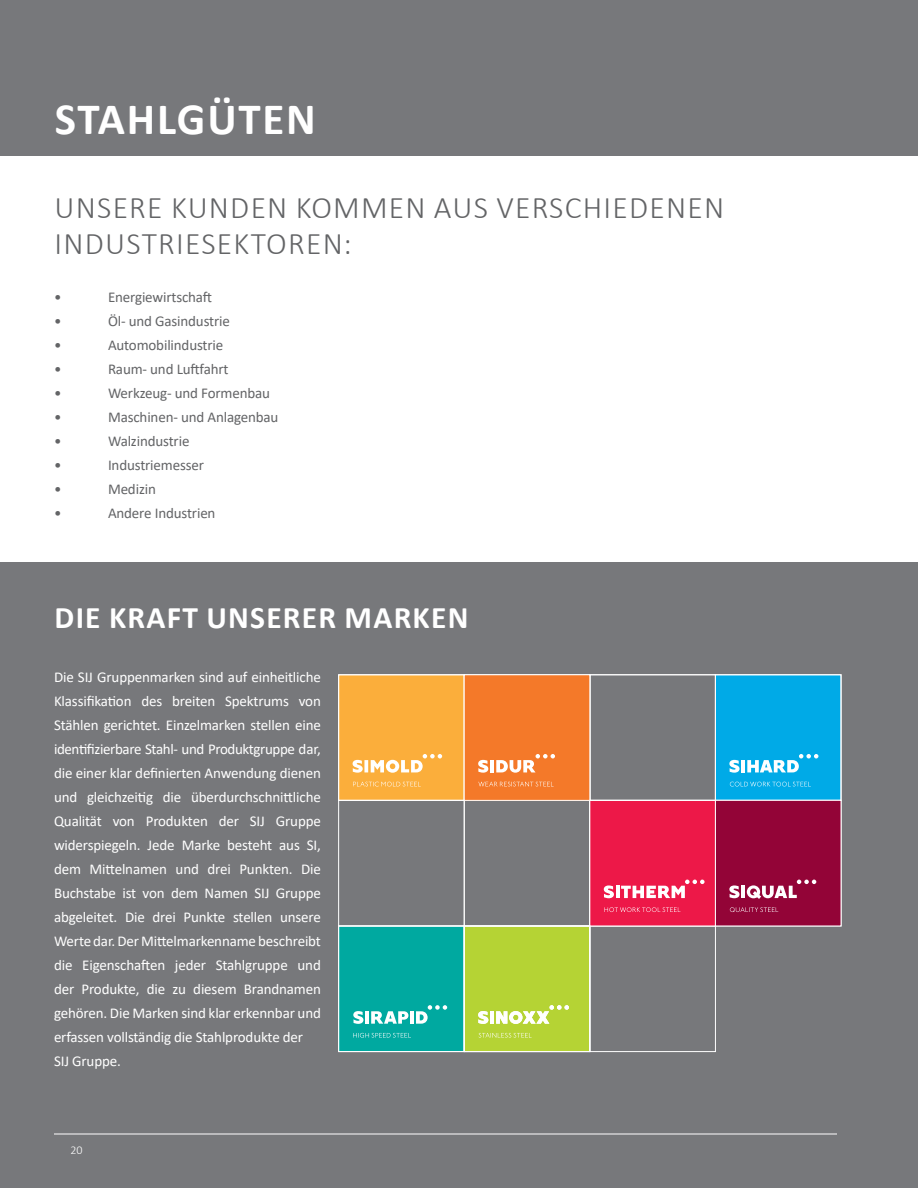
<style>
.page{position:relative;width:918px;height:1188px;background:#fff}
.page>*{position:absolute;margin:0;border:0;box-sizing:border-box;transform-origin:0 0}
.t1{font:700 45px "Calibri";letter-spacing:.04em;color:#fff}
.t2{font:300 31.5px/36px "Calibri";letter-spacing:.04em;color:#636466}
.t3{font:700 31.5px "Calibri";letter-spacing:.04em;color:#fff}
.t4{font:15px/24px "Calibri";letter-spacing:-.01em;color:#fff}
.t5{font:15px "Calibri";letter-spacing:-.01em;color:#636466}
.t6{font:300 12px "Calibri";color:#fff}
</style>
<div class="page">
<div style="left:0;top:562px;width:918px;height:626px;background:#77787b"></div>
<div style="left:0;top:0;width:918px;height:155px;background:#77787b"></div>
<div style="left:339px;top:675px;width:125px;height:125px;background:#fbae3b"></div>
<svg style="left:353px;top:754px;width:89px;height:19px"></svg>
<svg style="left:353px;top:782px;width:66px;height:4px"></svg>
<div style="left:715px;top:675px;width:126px;height:125px;background:#00aae7"></div>
<svg style="left:729px;top:760px;width:11px;height:13px"></svg>
<hr style="left:741px;top:760px;width:4px;height:12px;background:#fff">
<svg style="left:747px;top:754px;width:71px;height:18px"></svg>
<svg style="left:730px;top:782px;width:79px;height:4px"></svg>
<div style="left:339px;top:926px;width:125px;height:126px;background:#00a9a0"></div>
<svg style="left:353px;top:1011px;width:10px;height:13px"></svg>
<hr style="left:365px;top:1011px;width:4px;height:13px;background:#fff">
<svg style="left:371px;top:1011px;width:37px;height:13px"></svg>
<hr style="left:410px;top:1011px;width:4px;height:13px;background:#fff">
<svg style="left:416px;top:1005px;width:31px;height:19px"></svg>
<svg style="left:353px;top:1033px;width:58px;height:5px"></svg>
<div style="left:464px;top:926px;width:126px;height:126px;background:#b5d334"></div>
<svg style="left:479px;top:1033px;width:53px;height:5px"></svg>
<svg style="left:478px;top:1011px;width:10px;height:13px"></svg>
<hr style="left:490px;top:1011px;width:4px;height:13px;background:#fff">
<svg style="left:496px;top:1005px;width:73px;height:19px"></svg>
<div style="left:338px;top:674px;width:127px;height:127px;border:1px solid #fff"></div>
<div style="left:715px;top:674px;width:126px;height:127px;border:1px solid #fff"></div>
<div style="left:338px;top:800px;width:127px;height:126px;border:1px solid #fff"></div>
<div style="left:464px;top:800px;width:126px;height:126px;border:1px solid #fff"></div>
<div style="left:589px;top:926px;width:127px;height:126px;border:1px solid #fff"></div>
<div style="left:464px;top:926px;width:126px;height:126px;border:1px solid #fff"></div>
<div style="left:338px;top:926px;width:127px;height:126px;border:1px solid #fff"></div>
<div style="left:590px;top:800px;width:125px;height:126px;background:#ed1848"></div>
<div style="left:589px;top:800px;width:127px;height:126px;border:1px solid #fff"></div>
<svg style="left:604px;top:880px;width:101px;height:18px"></svg>
<svg style="left:604px;top:907px;width:76px;height:5px"></svg>
<div style="left:589px;top:674px;width:127px;height:127px;border:1px solid #fff"></div>
<div style="left:464px;top:675px;width:126px;height:125px;background:#f47929"></div>
<div style="left:464px;top:674px;width:126px;height:127px;border:1px solid #fff"></div>
<svg style="left:478px;top:760px;width:10px;height:13px"></svg>
<hr style="left:490px;top:760px;width:4px;height:12px;background:#fff">
<svg style="left:496px;top:754px;width:59px;height:19px"></svg>
<svg style="left:478px;top:782px;width:74px;height:4px"></svg>
<div style="left:715px;top:800px;width:126px;height:126px;background:#930437"></div>
<div style="left:715px;top:800px;width:126px;height:126px;border:1px solid #fff"></div>
<svg style="left:729px;top:885px;width:11px;height:13px"></svg>
<hr style="left:741px;top:886px;width:4px;height:12px;background:#fff">
<svg style="left:747px;top:880px;width:69px;height:19px"></svg>
<svg style="left:730px;top:907px;width:48px;height:5px"></svg>
<hr style="left:54px;top:1134px;width:783px;height:1px;background:#fff">
<h1 class="t1" style="left:55px;top:88px;width:263px">STAHLGÜTEN</h1>
<h2 class="t2" style="left:55px;top:190px;width:671px">UNSERE KUNDEN KOMMEN AUS VERSCHIEDENEN<br>INDUSTRIESEKTOREN:</h2>
<p class="t5" style="left:54px;top:287px;width:9px">•</p>
<p class="t5" style="left:108px;top:287px;width:106px">Energiewirtschaft</p>
<p class="t5" style="left:54px;top:311px;width:9px">•</p>
<p class="t5" style="left:108px;top:311px;width:123px">Öl- und Gasindustrie</p>
<p class="t5" style="left:54px;top:335px;width:9px">•</p>
<p class="t5" style="left:108px;top:335px;width:117px">Automobilindustrie</p>
<p class="t5" style="left:54px;top:359px;width:9px">•</p>
<p class="t5" style="left:108px;top:359px;width:122px">Raum- und Luftfahrt</p>
<p class="t5" style="left:54px;top:383px;width:9px">•</p>
<p class="t5" style="left:108px;top:383px;width:164px">Werkzeug- und Formenbau</p>
<p class="t5" style="left:54px;top:407px;width:9px">•</p>
<p class="t5" style="left:108px;top:407px;width:172px">Maschinen- und Anlagenbau</p>
<p class="t5" style="left:54px;top:431px;width:9px">•</p>
<p class="t5" style="left:108px;top:431px;width:83px">Walzindustrie</p>
<p class="t5" style="left:54px;top:455px;width:9px">•</p>
<p class="t5" style="left:108px;top:455px;width:98px">Industriemesser</p>
<p class="t5" style="left:54px;top:479px;width:9px">•</p>
<p class="t5" style="left:108px;top:479px;width:49px">Medizin</p>
<p class="t5" style="left:54px;top:503px;width:9px">•</p>
<p class="t5" style="left:108px;top:503px;width:109px">Andere Industrien</p>
<h2 class="t3" style="left:55px;top:595px;width:415px">DIE KRAFT UNSERER MARKEN</h2>
<p class="t4" style="left:54px;top:664px;width:268px">Die SIJ Gruppenmarken sind auf einheitliche Klassifikation des breiten Spektrums von Stählen gerichtet. Einzelmarken stellen eine identifizierbare Stahl- und Produktgruppe dar, die einer klar definierten Anwendung dienen und gleichzeitig die überdurchschnittliche Qualität von Produkten der SIJ Gruppe widerspiegeln. Jede Marke besteht aus SI, dem Mittelnamen und drei Punkten. Die Buchstabe ist von dem Namen SIJ Gruppe abgeleitet. Die drei Punkte stellen unsere Werte dar. Der Mittelmarkenname beschreibt die Eigenschaften jeder Stahlgruppe und der Produkte, die zu diesem Brandnamen gehören. Die Marken sind klar erkennbar und erfassen vollständig die Stahlprodukte der SIJ Gruppe.</p>
<p class="t6" style="left:70px;top:1142px;width:14px">20</p>
</div>
